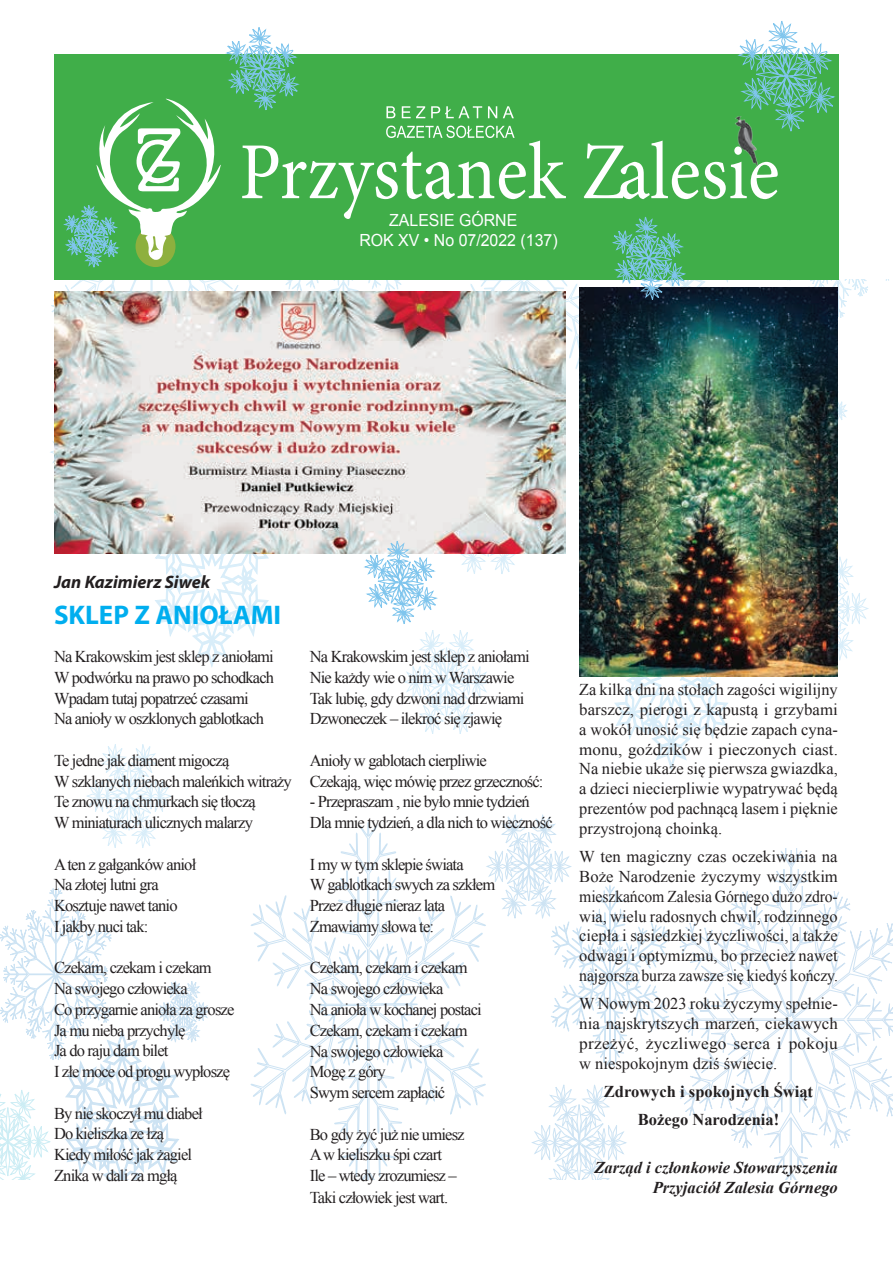
<style>
.page{position:relative;width:893px;height:1263px;background:#fff}
.page>*{position:absolute;margin:0;border:0;box-sizing:border-box;transform-origin:0 0}
.t1{font:80.85px "Minion Pro";color:#fff;scale:.92 1}
.t2{font:700 27px "Myriad Pro";color:#00aeef}
.t3{font:italic 700 18px "Myriad Pro";color:#231f20}
.t4{font:16.8px "Arial";color:#fff;scale:.95 1}
.t5{font:16.5px/20.7px "Times New Roman";letter-spacing:-.05em;color:#231f20}
.t6{font:italic 700 16.5px/19.8px "Times New Roman";color:#231f20;text-align:right}
.t7{font:700 16.5px/28.3px "Times New Roman";color:#231f20;text-align:center}
</style>
<div class="page">
<img style="left:0;top:21px;width:893px;height:1159px">
<h1 class="t1" style="left:239px;top:118px;width:589px">Przystanek Zalesie</h1>
<p class="t4" style="left:359px;top:229px;width:210px">ROK XV • No 07/2022 (137)</p>
<p class="t4" style="left:389px;top:209px;width:136px">ZALESIE GÓRNE</p>
<p class="t3" style="left:54px;top:570px;width:158px">Jan Kazimierz Siwek</p>
<h2 class="t2" style="left:54px;top:597px;width:229px">SKLEP Z ANIOŁAMI</h2>
<p class="t5" style="left:54px;top:646px;width:222px">Na Krakowskim jest sklep z aniołami W podwórku na prawo po schodkach Wpadam tutaj popatrzeć czasami<br>Na anioły w oszklonych gablotkach</p>
<p class="t5" style="left:54px;top:750px;width:239px">Te jedne jak diament migoczą<br>W szklanych niebach maleńkich witraży Te znowu na chmurkach się tłoczą<br>W miniaturach ulicznych malarzy</p>
<p class="t5" style="left:54px;top:853px;width:144px">A ten z gałganków anioł<br>Na złotej lutni gra<br>Kosztuje nawet tanio<br>I jakby nuci tak:</p>
<p class="t5" style="left:54px;top:957px;width:182px">Czekam, czekam i czekam<br>Na swojego człowieka<br>Co przygarnie anioła za grosze<br>Ja mu nieba przychylę<br>Ja do raju dam bilet<br>I złe moce od progu wypłoszę</p>
<p class="t5" style="left:54px;top:1102px;width:150px">By nie skoczył mu diabeł<br>Do kieliszka ze łzą<br>Kiedy miłość jak żagiel<br>Znika w dali za mgłą</p>
<p class="t5" style="left:310px;top:646px;width:221px">Na Krakowskim jest sklep z aniołami<br>Nie każdy wie o nim w Warszawie<br>Tak lubię, gdy dzwoni nad drzwiami<br>Dzwoneczek – ilekroć się zjawię</p>
<p class="t5" style="left:310px;top:750px;width:235px">Anioły w gablotach cierpliwie<br>Czekają, więc mówię przez grzeczność:</p>
<p class="t5" style="left:310px;top:791px;width:244px">- Przepraszam , nie było mnie tydzień<br>Dla mnie tydzień, a dla nich to wieczność</p>
<p class="t5" style="left:310px;top:853px;width:187px">I my w tym sklepie świata<br>W gablotkach swych za szkłem<br>Przez długie nieraz lata<br>Zmawiamy słowa te:</p>
<p class="t5" style="left:310px;top:957px;width:174px">Czekam, czekam i czekam<br>Na swojego człowieka<br>Na anioła w kochanej postaci<br>Czekam, czekam i czekam<br>Na swojego człowieka<br>Mogę z góry<br>Swym sercem zapłacić</p>
<p class="t5" style="left:310px;top:1123px;width:156px">Bo gdy żyć już nie umiesz<br>A w kieliszku śpi czart<br>Ile – wtedy zrozumiesz –</p>
<p class="t5" style="left:310px;top:1187px;width:140px">Taki człowiek jest wart.</p>
<p class="t5" style="left:579px;top:679px;width:260px;line-height:19.8px;text-align:justify">Za kilka dni na stołach zagości wigilijny barszcz, pierogi z kapustą i grzybami a wokół unosić się będzie zapach cyna&shy;monu, goździków i pieczonych ciast.<br>Na niebie ukaże się pierwsza gwiazdka, a dzieci niecierpliwie wypatrywać będą prezentów pod pachnącą lasem i pięknie przystrojoną choinką.</p>
<p class="t5" style="left:579px;top:846px;width:260px;line-height:19.8px;text-align:justify">W ten magiczny czas oczekiwania na Boże Narodzenie życzymy wszystkim mieszkańcom Zalesia Górnego dużo zdro&shy;wia, wielu radosnych chwil, rodzinnego ciepła i sąsiedzkiej życzliwości, a także odwagi i optymizmu, bo przecież nawet najgorsza burza zawsze się kiedyś kończy.</p>
<p class="t5" style="left:579px;top:993px;width:260px;line-height:19.8px;text-align:justify">W Nowym 2023 roku życzymy spełnie&shy;nia najskrytszych marzeń, ciekawych przeżyć, życzliwego serca i pokoju w niespokojnym dziś świecie.</p>
<p class="t7" style="left:604px;top:1077px;width:211px">Zdrowych i spokojnych Świąt<br>Bożego Narodzenia!</p>
<p class="t6" style="left:594px;top:1157px;width:245px">Zarząd i członkowie Stowarzyszenia<br>Przyjaciół Zalesia Górnego</p>
</div>
